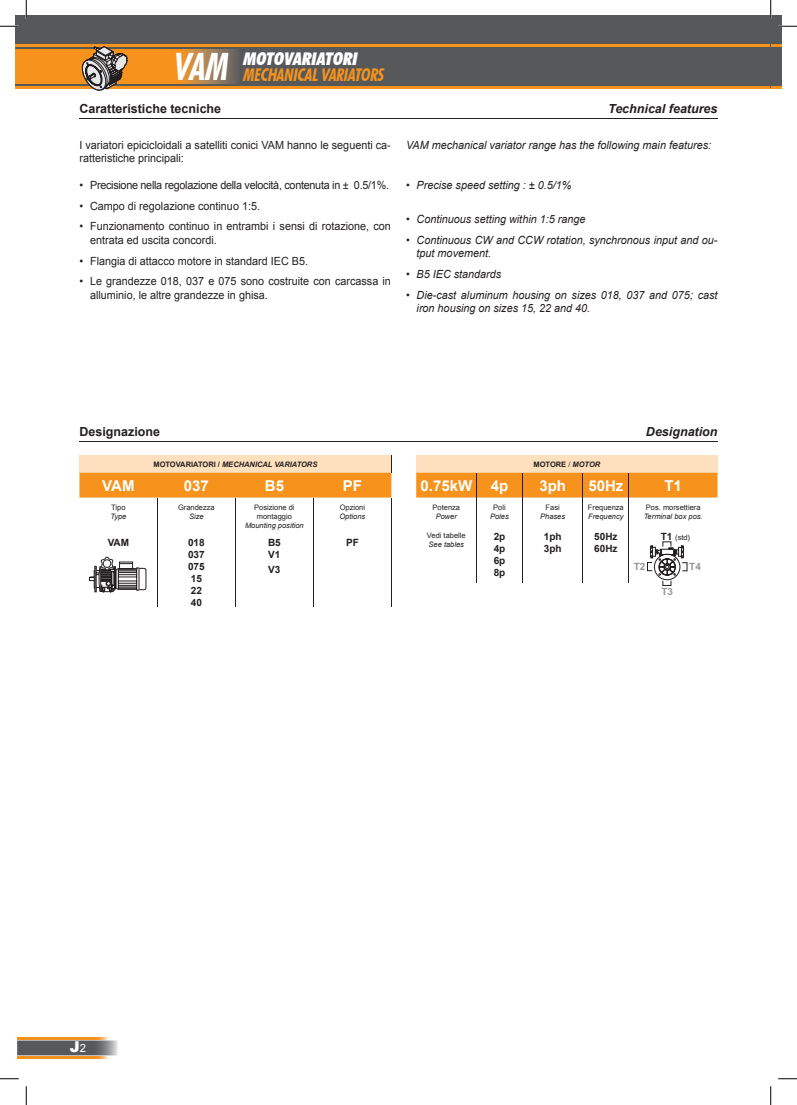
<style>
.page{position:relative;width:797px;height:1105px;background:#fff}
.page>*{position:absolute;margin:0;border:0;box-sizing:border-box;transform-origin:0 0}
.t1{font:italic 700 condensed 37.75px "Futura BT";color:#fff;scale:.9 1}
.t2{font:italic 700 condensed 17.5px/16.2px "Futura BT";color:#f7931d;scale:.95 1}
.t3{font:italic 900 condensed 17.5px "Futura BT";color:#fff}
.t4{font:700 15px "Arial";color:#fff}
.t5{font:900 15px "Arial";color:#fff}
.t6{font:700 12.5px "Arial";color:#231f20}
.t7{font:italic 700 12.5px "Arial";color:#231f20}
.t8{font:11.25px/13.5px "Arial";color:#231f20;scale:.96 1}
.t9{font:italic 11.25px/13.5px "Arial";color:#231f20;scale:.96 1}
.t10{font:11.25px "Arial";letter-spacing:-.025em;color:#231f20;scale:.96 1}
.t11{font:700 10px/12px "Arial";color:#231f20}
.t12{font:700 10px "Arial";color:#939598}
.t13{font:7.5px/9px "Arial";color:#231f20;text-align:center}
.t14{font:italic 7.5px "Arial";color:#231f20}
.t15{font:italic 700 7.5px "Arial";color:#231f20}
.t16{font:700 7.5px "Arial";color:#231f20}
.t17{font:7.5px "Arial";color:#231f20}
.s1{font-size:37.75px;color:#fff}
.s2{font-weight:900;color:#fff}
.s3{font-style:normal}
.s4{font-weight:400}
.s5{font-style:italic}
.s6{font-weight:700;font-size:10px}
.s7{font-weight:400;font-size:11.25px}
</style>
<div class="page">
<div style="left:16px;top:16px;width:754px;height:72px;background:#57585a"></div>
<hr style="left:16px;top:86px;width:754px;height:3px;background:#f7931d">
<hr style="left:16px;top:44px;width:754px;height:3px;background:#f7931d">
<svg style="left:16px;top:50px;width:222px;height:33px;background:#dd8c2d"></svg>
<img style="left:17px;top:1057px;width:91px;height:1px">
<img style="left:17px;top:1038px;width:91px;height:1px">
<img style="left:17px;top:1040px;width:101px;height:15px">
<svg style="left:71px;top:1041px;width:14px;height:11px"></svg>
<svg style="left:82px;top:46px;width:45px;height:45px"></svg>
<div style="left:770px;top:16px;width:11px;height:72px;background:#57585a"></div>
<svg style="left:770px;top:86px;width:11px;height:3px"></svg>
<svg style="left:771px;top:44px;width:10px;height:3px"></svg>
<hr style="left:79px;top:118px;width:638px;height:1px;background:#231f20">
<hr style="left:79px;top:441px;width:638px;height:1px;background:#231f20">
<svg style="left:89px;top:556px;width:58px;height:37px"></svg>
<svg style="left:647px;top:542px;width:40px;height:44px"></svg>
<svg style="left:79px;top:455px;width:313px;height:43px;background:#f9b362"></svg>
<hr style="left:157px;top:498px;width:1px;height:38px;background:#231f20">
<hr style="left:235px;top:498px;width:1px;height:38px;background:#231f20">
<hr style="left:313px;top:498px;width:1px;height:38px;background:#231f20">
<hr style="left:391px;top:498px;width:1px;height:38px;background:#231f20">
<hr style="left:157px;top:536px;width:1px;height:71px;background:#231f20">
<hr style="left:235px;top:536px;width:1px;height:71px;background:#231f20">
<hr style="left:313px;top:536px;width:1px;height:71px;background:#231f20">
<hr style="left:391px;top:536px;width:1px;height:71px;background:#231f20">
<div style="left:416px;top:455px;width:301px;height:18px;background:#fee0bf"></div>
<div style="left:416px;top:473px;width:301px;height:25px;background:#f7931d"></div>
<hr style="left:476px;top:498px;width:1px;height:31px;background:#231f20">
<hr style="left:522px;top:498px;width:1px;height:31px;background:#231f20">
<hr style="left:582px;top:498px;width:1px;height:31px;background:#231f20">
<hr style="left:628px;top:498px;width:1px;height:31px;background:#231f20">
<hr style="left:476px;top:529px;width:1px;height:54px;background:#231f20">
<hr style="left:522px;top:529px;width:1px;height:54px;background:#231f20">
<hr style="left:582px;top:529px;width:1px;height:54px;background:#231f20">
<hr style="left:628px;top:529px;width:1px;height:54px;background:#231f20">
<svg style="left:0;top:25px;width:19px;height:2px"></svg>
<svg style="left:778px;top:25px;width:19px;height:2px"></svg>
<svg style="left:0;top:1078px;width:19px;height:1px"></svg>
<svg style="left:778px;top:1078px;width:19px;height:1px"></svg>
<svg style="left:25px;top:0;width:2px;height:19px"></svg>
<svg style="left:25px;top:1086px;width:2px;height:19px"></svg>
<svg style="left:770px;top:0;width:1px;height:18px"></svg>
<svg style="left:770px;top:1086px;width:1px;height:19px"></svg>
<h2 class="t2" style="left:242px;top:50px;width:153px;text-indent:-77px"><span class="s1">CM</span> <span class="s2">MOTOVARIATORI<br></span>MECHANICALVARIATORS</h2>
<h2 class="t3" style="left:242px;top:48px;width:160px">RIDUTTO COMBINATI</h2>
<h2 class="t2" style="left:242px;top:66px;width:167px">COMBI ATION GE RBOXES</h2>
<h1 class="t1" style="left:172px;top:44px;width:71px">VAM</h1>
<p class="t6" style="left:79px;top:101px;width:143px">Caratteristiche tecniche</p>
<p class="t7" style="left:608px;top:101px;width:111px">Technical features</p>
<p class="t8" style="left:79px;top:138px;width:326px">I variatori epicicloidali a satelliti conici VAM hanno le seguenti ca&shy;ratteristiche principali:</p>
<p class="t10" style="left:79px;top:178px;width:324px">• Precisione nella regolazione della velocità, contenuta in ± 0.5/1%.</p>
<p class="t8" style="left:79px;top:199px;width:190px">• Campo di regolazione continuo 1:5.</p>
<p class="t8" style="left:90px;top:220px;width:315px;text-indent:-11px">• Funzionamento continuo in entrambi i sensi di rotazione, con entrata ed uscita concordi.</p>
<p class="t8" style="left:79px;top:254px;width:240px">• Flangia di attacco motore in standard IEC B5.</p>
<p class="t8" style="left:90px;top:274px;width:315px;text-indent:-11px">• Le grandezze 018, 037 e 075 sono costruite con carcassa in alluminio, le altre grandezze in ghisa.</p>
<p class="t9" style="left:406px;top:138px;width:319px">VAM mechanical variator range has the following main features:</p>
<p class="t9" style="left:406px;top:179px;width:174px">• Precise speed setting : ± 0.5/1%</p>
<p class="t9" style="left:406px;top:213px;width:188px">• Continuous setting within 1:5 range</p>
<p class="t9" style="left:416px;top:233px;width:315px;text-indent:-11px">• Continuous CW and CCW rotation, synchronous input and ou&shy;tput movement.</p>
<p class="t9" style="left:406px;top:267px;width:101px">• B5 IEC standards</p>
<p class="t9" style="left:416px;top:288px;width:315px;text-indent:-11px">• Die-cast aluminum housing on sizes 018, 037 and 075; cast iron housing on sizes 15, 22 and 40.</p>
<p class="t6" style="left:79px;top:424px;width:82px">Designazione</p>
<p class="t7" style="left:646px;top:424px;width:73px">Designation</p>
<p class="t15" style="left:153px;top:459px;width:165px"><span class="s3">MOTOVARIATORI /</span> MECHANICAL VARIATORS</p>
<p class="t16" style="left:533px;top:459px;width:68px">MOTORE <span class="s4">/</span> <span class="s5">MOTOR</span></p>
<h3 class="t4" style="left:102px;top:475px;width:34px">VAM</h3>
<h3 class="t4" style="left:184px;top:475px;width:27px">037</h3>
<h3 class="t4" style="left:265px;top:475px;width:21px">B5</h3>
<h3 class="t4" style="left:343px;top:475px;width:21px">PF</h3>
<p class="t13" style="left:111px;top:503px;width:16px">Tipo</p>
<p class="t14" style="left:110px;top:512px;width:18px">Type</p>
<p class="t13" style="left:340px;top:503px;width:27px">Opzioni</p>
<p class="t14" style="left:339px;top:512px;width:27px">Options</p>
<p class="t13" style="left:178px;top:503px;width:38px">Grandezza</p>
<p class="t14" style="left:189px;top:512px;width:16px">Size</p>
<p class="t13" style="left:254px;top:503px;width:42px">Posizione di montaggio</p>
<p class="t14" style="left:245px;top:521px;width:60px">Mounting position</p>
<h3 class="t4" style="left:420px;top:475px;width:89px">0.75kW 4p</h3>
<h3 class="t4" style="left:539px;top:475px;width:28px">3ph</h3>
<h3 class="t4" style="left:588px;top:475px;width:37px">50Hz</h3>
<h3 class="t4" style="left:664px;top:475px;width:19px">T1</h3>
<p class="t13" style="left:432px;top:503px;width:29px">Potenza</p>
<p class="t14" style="left:435px;top:512px;width:23px">Power</p>
<p class="t13" style="left:493px;top:503px;width:14px">Poli</p>
<p class="t14" style="left:490px;top:512px;width:20px">Poles</p>
<p class="t13" style="left:545px;top:503px;width:16px">Fasi</p>
<p class="t14" style="left:540px;top:512px;width:27px">Phases</p>
<p class="t13" style="left:588px;top:503px;width:37px">Frequenza</p>
<p class="t14" style="left:588px;top:512px;width:37px">Frequency</p>
<p class="t13" style="left:646px;top:503px;width:56px">Pos. morsettiera</p>
<p class="t14" style="left:643px;top:512px;width:60px">Terminal box pos.</p>
<p class="t11" style="left:108px;top:536px;width:23px">VAM</p>
<p class="t11" style="left:188px;top:536px;width:18px">018<br>037<br>075<br>15<br>22<br>40</p>
<p class="t11" style="left:268px;top:536px;width:14px">B5<br>V1</p>
<p class="t11" style="left:268px;top:564px;width:14px">V3</p>
<p class="t11" style="left:346px;top:536px;width:14px">PF</p>
<p class="t13" style="left:427px;top:531px;width:40px">Vedi tabelle</p>
<p class="t14" style="left:428px;top:540px;width:37px">See tables</p>
<p class="t11" style="left:493px;top:531px;width:13px;text-align:justify">2p 4p 6p 8p</p>
<p class="t11" style="left:544px;top:531px;width:19px">1ph<br>3ph</p>
<p class="t11" style="left:594px;top:531px;width:25px">50Hz<br>60Hz</p>
<p class="t12" style="left:633px;top:560px;width:13px">T2</p>
<p class="t17" style="left:660px;top:532px;width:31px"><span class="s6">T1</span> (std)</p>
<p class="t12" style="left:689px;top:560px;width:13px">T4</p>
<p class="t12" style="left:661px;top:585px;width:13px">T3</p>
<h3 class="t5" style="left:70px;top:1036px;width:12px">J</h3>
<h3 class="t5" style="left:70px;top:1036px;width:18px">F<span class="s7">2</span></h3>
</div>
